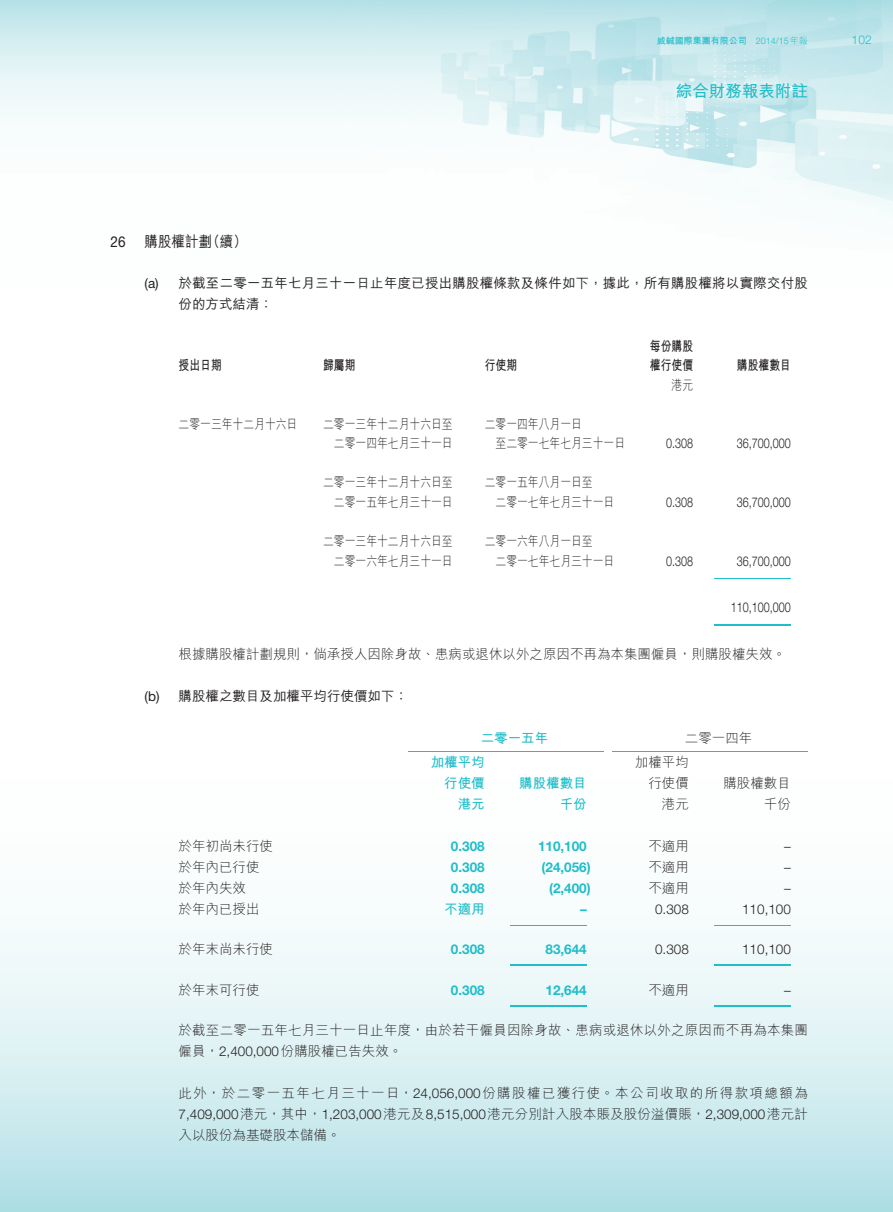
<style>
.page{position:relative;width:893px;height:1212px;background:#fff}
.page>*{position:absolute;margin:0;border:0;box-sizing:border-box;transform-origin:0 0}
.t1{font:16.5px "M Hei HK Bold B5 pc H";color:#21bdc9}
.t2{font:15px "M Hei HK Medium B5 pc H";color:#231f20;scale:.9 1}
.t3{font:15px "Helvetica Neue LT Std";color:#231f20;scale:.9 1}
.t4{font:13.5px/21px "M Hei HK Light B5 pc H";color:#231f20}
.t5{font:13.5px "M Hei HK Light B5 pc H";color:#231f20;scale:.8 1}
.t6{font:13.5px/21px "M Hei HK Medium B5 pc H";letter-spacing:.015em;color:#231f20}
.t7{font:700 13.5px "Helvetica Neue LT Std";color:#21bdc9}
.t8{font:300 13.5px "Helvetica Neue LT Std";color:#231f20;scale:.8 1}
.t9{font:300 13.5px "Helvetica Neue LT Std";color:#231f20}
.t10{font:13.5px "M Hei HK Bold B5 pc H";color:#21bdc9}
.t11{font:13.5px "M Hei HK Bold B5 pc H";color:#231f20;scale:.8 1}
.t12{font:300 12px "Helvetica Neue LT Std";color:#21bdc9}
.t13{font:9px "M Hei HK Bold B5 pc H";color:#21bdc9}
.s1{font-family:"Helvetica Neue LT Std";font-weight:300}
.s2{font-family:"M Hei HK Light B5 pc H"}
.s3{font-family:"Helvetica Neue LT Std"}
</style>
<div class="page">
<svg style="left:0;top:928px;width:893px;height:284px"></svg>
<img style="left:0;top:0;width:893px;height:213px">
<img style="left:669px;top:75px;width:144px;height:30px">
<hr style="left:714px;top:578px;width:77px;height:1px;background:#21bdc9">
<hr style="left:714px;top:625px;width:77px;height:1px;background:#21bdc9">
<hr style="left:408px;top:751px;width:196px;height:1px;background:#21bdc9">
<hr style="left:612px;top:751px;width:196px;height:1px;background:#21bdc9">
<hr style="left:510px;top:925px;width:77px;height:1px;background:#21bdc9">
<hr style="left:714px;top:925px;width:77px;height:1px;background:#21bdc9">
<hr style="left:510px;top:964px;width:77px;height:2px;background:#21bdc9">
<hr style="left:714px;top:964px;width:77px;height:2px;background:#21bdc9">
<hr style="left:510px;top:1005px;width:77px;height:1px;background:#21bdc9">
<hr style="left:714px;top:1005px;width:77px;height:1px;background:#21bdc9">
<p class="t13" style="left:657px;top:37px;width:153px">威鋮國際集團有限公司 <span class="s1">2014/15</span><span class="s2">年報</span></p>
<p class="t1" style="left:676px;top:85px;width:133px">綜合財務報表附註</p>
<p class="t12" style="left:852px;top:36px;width:22px">102</p>
<p class="t3" style="left:111px;top:233px;width:18px">26</p>
<p class="t2" style="left:145px;top:236px;width:115px">購股權計劃（續）</p>
<p class="t6" style="left:179px;top:274px;width:631px;text-indent:-34px"><span class="s3">(a)</span> 於截至二零一五年七月三十一日止年度已授出購股權條款及條件如下，據此，所有購股權將以實際交付股份的方式結清：</p>
<p class="t11" style="left:650px;top:341px;width:55px">每份購股</p>
<p class="t11" style="left:179px;top:360px;width:55px">授出日期</p>
<p class="t11" style="left:323px;top:360px;width:42px">歸屬期</p>
<p class="t11" style="left:485px;top:360px;width:42px">行使期</p>
<p class="t11" style="left:650px;top:360px;width:55px">權行使價</p>
<p class="t11" style="left:737px;top:360px;width:69px">購股權數目</p>
<p class="t5" style="left:671px;top:380px;width:28px">港元</p>
<p class="t5" style="left:179px;top:419px;width:150px">二零一三年十二月十六日</p>
<p class="t5" style="left:323px;top:419px;width:164px">二零一三年十二月十六日至</p>
<p class="t5" style="left:485px;top:419px;width:123px">二零一四年八月一日</p>
<p class="t5" style="left:334px;top:438px;width:150px">二零一四年七月三十一日</p>
<p class="t5" style="left:496px;top:438px;width:163px">至二零一七年七月三十一日</p>
<p class="t8" style="left:666px;top:439px;width:35px">0.308</p>
<p class="t8" style="left:737px;top:439px;width:69px">36,700,000</p>
<p class="t5" style="left:323px;top:477px;width:163px">二零一三年十二月十六日至</p>
<p class="t5" style="left:485px;top:477px;width:136px">二零一五年八月一日至</p>
<p class="t5" style="left:334px;top:497px;width:150px">二零一五年七月三十一日</p>
<p class="t5" style="left:496px;top:497px;width:150px">二零一七年七月三十一日</p>
<p class="t8" style="left:666px;top:497px;width:35px">0.308</p>
<p class="t8" style="left:737px;top:497px;width:69px">36,700,000</p>
<p class="t5" style="left:323px;top:536px;width:163px">二零一三年十二月十六日至</p>
<p class="t5" style="left:485px;top:536px;width:136px">二零一六年八月一日至</p>
<p class="t5" style="left:334px;top:555px;width:150px">二零一六年七月三十一日</p>
<p class="t5" style="left:496px;top:555px;width:150px">二零一七年七月三十一日</p>
<p class="t8" style="left:666px;top:556px;width:35px">0.308</p>
<p class="t8" style="left:737px;top:556px;width:69px">36,700,000</p>
<p class="t8" style="left:731px;top:602px;width:77px">110,100,000</p>
<p class="t4" style="left:179px;top:645px;width:609px">根據購股權計劃規則，倘承授人因除身故、患病或退休以外之原因不再為本集團僱員，則購股權失效。</p>
<p class="t6" style="left:145px;top:687px;width:265px"><span class="s3">(b)</span> 購股權之數目及加權平均行使價如下：</p>
<p class="t10" style="left:481px;top:732px;width:69px">二零一五年</p>
<p class="t4" style="left:685px;top:729px;width:69px">二零一四年</p>
<p class="t10" style="left:431px;top:756px;width:55px">加權平均</p>
<p class="t4" style="left:635px;top:753px;width:55px">加權平均</p>
<p class="t10" style="left:444px;top:777px;width:42px">行使價</p>
<p class="t10" style="left:519px;top:777px;width:69px">購股權數目</p>
<p class="t4" style="left:648px;top:774px;width:42px">行使價</p>
<p class="t4" style="left:723px;top:774px;width:69px">購股權數目</p>
<p class="t10" style="left:458px;top:798px;width:28px">港元</p>
<p class="t10" style="left:560px;top:798px;width:28px">千份</p>
<p class="t4" style="left:662px;top:795px;width:28px">港元</p>
<p class="t4" style="left:764px;top:795px;width:28px">千份</p>
<p class="t4" style="left:179px;top:837px;width:96px">於年初尚未行使</p>
<p class="t7" style="left:451px;top:841px;width:35px">0.308</p>
<p class="t7" style="left:538px;top:841px;width:50px">110,100</p>
<p class="t4" style="left:648px;top:837px;width:42px">不適用</p>
<p class="t9" style="left:784px;top:841px;width:8px">–</p>
<p class="t4" style="left:179px;top:858px;width:82px">於年內已行使</p>
<p class="t7" style="left:451px;top:862px;width:35px">0.308</p>
<p class="t7" style="left:541px;top:862px;width:51px">(24,056)</p>
<p class="t4" style="left:648px;top:858px;width:42px">不適用</p>
<p class="t9" style="left:784px;top:862px;width:8px">–</p>
<p class="t4" style="left:179px;top:879px;width:69px">於年內失效</p>
<p class="t7" style="left:451px;top:883px;width:35px">0.308</p>
<p class="t7" style="left:549px;top:883px;width:43px">(2,400)</p>
<p class="t4" style="left:648px;top:879px;width:42px">不適用</p>
<p class="t9" style="left:784px;top:883px;width:8px">–</p>
<p class="t4" style="left:179px;top:900px;width:82px">於年內已授出</p>
<p class="t10" style="left:444px;top:903px;width:42px">不適用</p>
<p class="t7" style="left:580px;top:904px;width:8px">–</p>
<p class="t9" style="left:655px;top:904px;width:35px">0.308</p>
<p class="t9" style="left:742px;top:904px;width:50px">110,100</p>
<p class="t4" style="left:179px;top:940px;width:96px">於年末尚未行使</p>
<p class="t7" style="left:451px;top:944px;width:35px">0.308</p>
<p class="t7" style="left:545px;top:944px;width:43px">83,644</p>
<p class="t9" style="left:655px;top:944px;width:35px">0.308</p>
<p class="t9" style="left:742px;top:944px;width:50px">110,100</p>
<p class="t4" style="left:179px;top:981px;width:82px">於年末可行使</p>
<p class="t7" style="left:451px;top:985px;width:35px">0.308</p>
<p class="t7" style="left:545px;top:985px;width:43px">12,644</p>
<p class="t4" style="left:648px;top:981px;width:42px">不適用</p>
<p class="t9" style="left:784px;top:985px;width:8px">–</p>
<p class="t4" style="left:179px;top:1021px;width:631px">於截至二零一五年七月三十一日止年度，由於若干僱員因除身故、患病或退休以外之原因而不再為本集團僱員，<span class="s1">2,400,000</span>份購股權已告失效。</p>
<p class="t4" style="left:179px;top:1084px;width:631px;text-align:justify">此外，於二零一五年七月三十一日，<span class="s1">24,056,000</span>份購股權已獲行使。本公司收取的所得款項總額為<span class="s1">7,409,000</span>港元，其中，<span class="s1">1,203,000</span>港元及<span class="s1">8,515,000</span>港元分別計入股本賬及股份溢價賬，<span class="s1">2,309,000</span>港元計入以股份為基礎股本儲備。</p>
</div>
